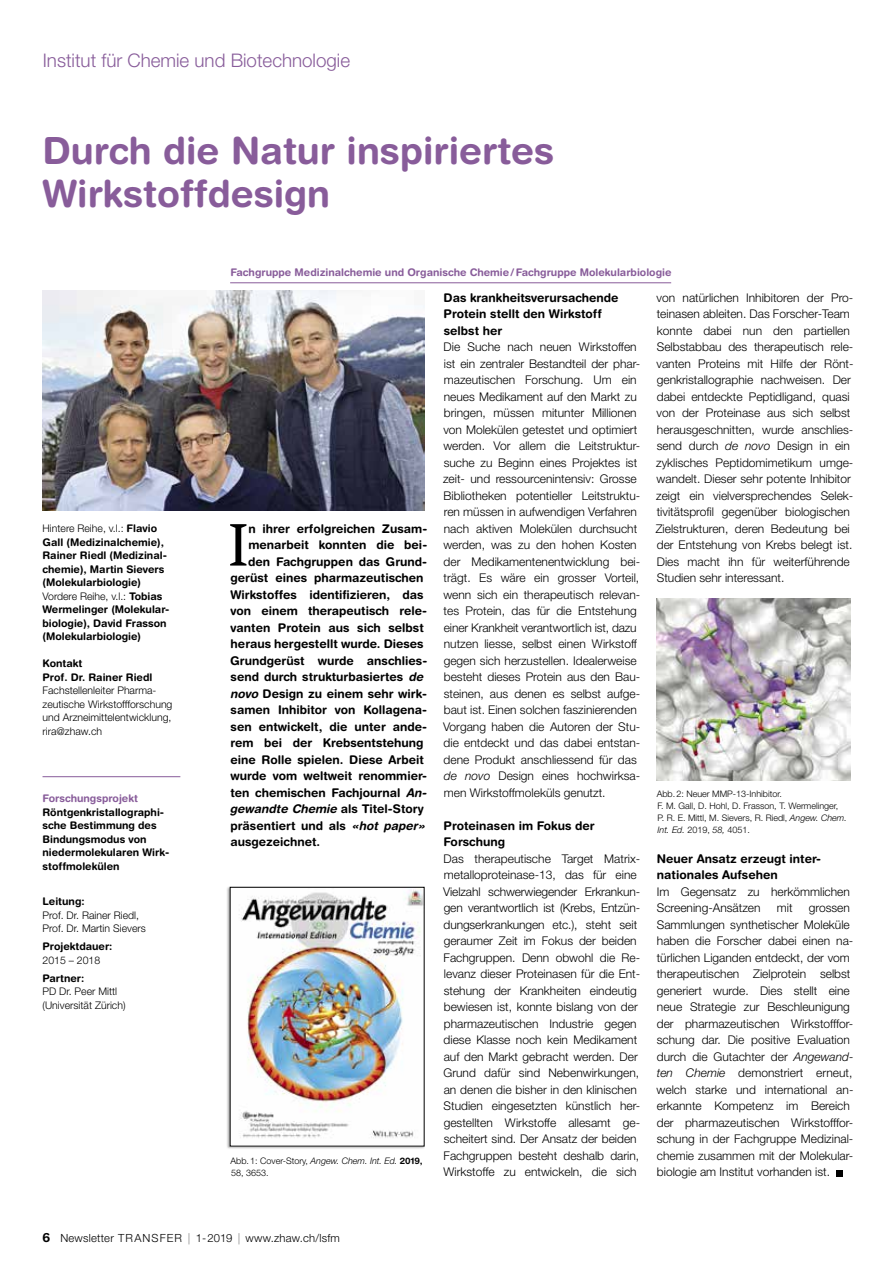
<style>
.page{position:relative;width:893px;height:1263px;background:#fff}
.page>*{position:absolute;margin:0;border:0;box-sizing:border-box;transform-origin:0 0}
.t1{font:59.1px "Swift";color:#000}
.t2{font:700 37.5px/43.5px "Helvetica Rounded LT Std";color:#885c9a}
.t3{font:300 18.75px "Helvetica Neue LT Std";color:#885c9a}
.t4{font:300 12px/16.5px "Helvetica Neue LT Pro";color:#000}
.t5{font:700 12px/16.5px "Helvetica Rounded LT Std";color:#000}
.t6{font:italic 700 12px "Helvetica Rounded LT Std";color:#000}
.t7{font:300 11.25px "Helvetica Neue LT Pro";letter-spacing:.02em;color:#000}
.t8{font:700 10.5px/13.5px "Helvetica Rounded LT Std";color:#000}
.t9{font:300 10.5px/13.5px "Helvetica Neue LT Std";color:#000}
.t10{font:700 10.5px "Helvetica Rounded LT Std";color:#885c9a}
.t11{font:300 10.5px/13.5px "Helvetica Neue LT Pro";color:#000}
.t12{font:300 9px/12px "Helvetica Neue LT Std";color:#000}
.s1{font-family:"Helvetica Rounded LT Std";font-weight:700}
.s2{font-style:italic}
.s3{font-style:normal}
.s4{font-family:"Helvetica Neue LT Std";font-style:italic}
.s5{font-family:"Helvetica Rounded LT Std";font-weight:700;font-size:12.75px}
</style>
<div class="page">
<hr style="left:230px;top:283px;width:441px;height:1px;background:#885c9a">
<svg style="left:836px;top:1170px;width:6px;height:6px"></svg>
<hr style="left:43px;top:776px;width:137px;height:1px;background:#885c9a">
<img style="left:43px;top:290px;width:381px;height:220px">
<div style="left:227px;top:887px;width:198px;height:263px;background:#000;opacity:.3"></div>
<img style="left:232px;top:889px;width:190px;height:255px">
<img style="left:656px;top:599px;width:194px;height:181px">
<h3 class="t3" style="left:43px;top:49px;width:309px">Institut für Chemie und Biotechnologie</h3>
<h2 class="t2" style="left:43px;top:128px;width:513px">Durch die Natur inspiriertes<br>Wirkstoffdesign</h2>
<p class="t9" style="left:43px;top:522px;width:116px">Hintere Reihe, v.l.: <span class="s1">Flavio</span></p>
<p class="t8" style="left:43px;top:535px;width:126px">Gall (Medizinalchemie),<br>Rainer Riedl (Medizinal&shy;chemie), Martin Sievers (Molekularbiologie)</p>
<p class="t9" style="left:43px;top:589px;width:121px">Vordere Reihe, v.l.: <span class="s1">Tobias</span></p>
<p class="t8" style="left:43px;top:603px;width:128px">Wermelinger (Molekular&shy;biologie), David Frasson (Molekularbiologie)</p>
<p class="t8" style="left:43px;top:657px;width:111px">Kontakt<br>Prof. Dr. Rainer Riedl</p>
<p class="t9" style="left:43px;top:684px;width:131px">Fachstellenleiter Pharma&shy;zeutische Wirkstoffforschung und Arzneimittelentwicklung, rira@zhaw.ch</p>
<p class="t10" style="left:43px;top:792px;width:97px">Forschungsprojekt</p>
<p class="t8" style="left:43px;top:805px;width:128px">Röntgenkristallographi&shy;sche Bestimmung des<br>Bindungsmodus von niedermolekularen Wirk&shy;stoffmolekülen</p>
<p class="t8" style="left:43px;top:895px;width:44px">Leitung:</p>
<p class="t11" style="left:43px;top:908px;width:105px">Prof. Dr. Rainer Riedl,<br>Prof. Dr. Martin Sievers</p>
<p class="t8" style="left:43px;top:939px;width:71px">Projektdauer:</p>
<p class="t11" style="left:43px;top:953px;width:59px">2015 – 2018</p>
<p class="t8" style="left:43px;top:971px;width:43px">Partner:</p>
<p class="t11" style="left:43px;top:984px;width:85px">PD Dr. Peer Mittl (Universität Zürich)</p>
<p class="t10" style="left:230px;top:266px;width:442px">Fachgruppe Medizinalchemie und Organische Chemie/Fachgruppe Molekularbiologie</p>
<h1 class="t1" style="left:229px;top:511px;width:21px">I</h1>
<p class="t5" style="left:248px;top:520px;width:180px">n ihrer erfolgreichen Zusam-</p>
<p class="t5" style="left:248px;top:536px;width:180px">menarbeit konnten die bei-</p>
<p class="t5" style="left:248px;top:553px;width:180px">den Fachgruppen das Grund-</p>
<p class="t5" style="left:230px;top:569px;width:195px">gerüst eines pharmazeutischen</p>
<p class="t5" style="left:230px;top:586px;width:195px">Wirkstoffes identifizieren, das</p>
<p class="t5" style="left:231px;top:602px;width:198px">von einem therapeutisch rele-</p>
<p class="t5" style="left:231px;top:619px;width:195px">vanten Protein aus sich selbst</p>
<p class="t5" style="left:231px;top:635px;width:195px">heraus hergestellt wurde. Dieses</p>
<p class="t5" style="left:230px;top:652px;width:199px">Grundgerüst wurde anschlies-</p>
<p class="t5" style="left:231px;top:668px;width:194px">send durch strukturbasiertes <span class="s2">de</span></p>
<p class="t5" style="left:230px;top:685px;width:199px"><span class="s2">novo</span> Design zu einem sehr wirk-</p>
<p class="t5" style="left:231px;top:701px;width:198px">samen Inhibitor von Kollagena-</p>
<p class="t5" style="left:231px;top:718px;width:198px">sen entwickelt, die unter ande-</p>
<p class="t5" style="left:231px;top:734px;width:195px">rem bei der Krebsentstehung</p>
<p class="t5" style="left:230px;top:751px;width:195px">eine Rolle spielen. Diese Arbeit</p>
<p class="t5" style="left:230px;top:767px;width:198px">wurde vom weltweit renommier-</p>
<p class="t5" style="left:230px;top:784px;width:198px">ten chemischen Fachjournal <span class="s2">An-</span></p>
<p class="t6" style="left:230px;top:801px;width:195px">gewandte Chemie <span class="s3">als Titel-Story</span></p>
<p class="t5" style="left:231px;top:817px;width:196px">präsentiert und als <span class="s2">«hot paper»</span></p>
<p class="t5" style="left:230px;top:833px;width:91px">ausgezeichnet.</p>
<p class="t12" style="left:231px;top:1155px;width:194px">Abb.1: Cover-Story, <span class="s2">Angew. Chem. Int. Ed.</span> <span class="s1">2019,<br></span>58, 3653.</p>
<p class="t5" style="left:444px;top:289px;width:177px">Das krankheitsverursachende<br>Protein stellt den Wirkstoff selbst her</p>
<p class="t4" style="left:443px;top:338px;width:199px">Die Suche nach neuen Wirkstoffen ist ein zentraler Bestandteil der phar&shy;mazeutischen Forschung. Um ein neues Medikament auf den Markt zu bringen, müssen mitunter Millionen von Molekülen getestet und optimiert werden. Vor allem die Leitstruktur&shy;suche zu Beginn eines Projektes ist zeit- und ressourcenintensiv: Grosse Bibliotheken potentieller Leitstruktu&shy;ren müssen in aufwendigen Verfahren nach aktiven Molekülen durchsucht werden, was zu den hohen Kosten der Medikamentenentwicklung bei&shy;trägt. Es wäre ein grosser Vorteil, wenn sich ein therapeutisch relevan&shy;tes Protein, das für die Entstehung einer Krankheit verantwortlich ist, dazu nutzen liesse, selbst einen Wirkstoff gegen sich herzustellen. Idealerweise besteht dieses Protein aus den Bau&shy;steinen, aus denen es selbst aufge&shy;baut ist. Einen solchen faszinierenden Vorgang haben die Autoren der Stu&shy;die entdeckt und das dabei entstan&shy;dene Produkt anschliessend für das <span class="s4">de novo</span> Design eines hochwirksa&shy;men Wirkstoffmoleküls genutzt.</p>
<p class="t5" style="left:443px;top:817px;width:153px">Proteinasen im Fokus der<br>Forschung</p>
<p class="t4" style="left:443px;top:850px;width:199px">Das therapeutische Target Matrix&shy;metalloproteinase-13, das für eine Vielzahl schwerwiegender Erkrankun&shy;gen verantwortlich ist (Krebs, Entzün&shy;dungserkrankungen etc.), steht seit geraumer Zeit im Fokus der beiden Fachgruppen. Denn obwohl die Re&shy;levanz dieser Proteinasen für die Ent&shy;stehung der Krankheiten eindeutig bewiesen ist, konnte bislang von der pharmazeutischen Industrie gegen diese Klasse noch kein Medikament auf den Markt gebracht werden. Der Grund dafür sind Nebenwirkungen, an denen die bisher in den klinischen Studien eingesetzten künstlich her&shy;gestellten Wirkstoffe allesamt ge&shy;scheitert sind. Der Ansatz der beiden Fachgruppen besteht deshalb darin, Wirkstoffe zu entwickeln, die sich</p>
<p class="t4" style="left:656px;top:289px;width:199px">von natürlichen Inhibitoren der Pro&shy;teinasen ableiten. Das Forscher-Team konnte dabei nun den partiellen Selbstabbau des therapeutisch rele&shy;vanten Proteins mit Hilfe der Rönt&shy;genkristallographie nachweisen. Der dabei entdeckte Peptidligand, quasi von der Proteinase aus sich selbst herausgeschnitten, wurde anschlies&shy;send durch <span class="s4">de novo</span> Design in ein zyklisches Peptidomimetikum umge&shy;wandelt. Dieser sehr potente Inhibitor zeigt ein vielversprechendes Selek&shy;tivitätsprofil gegenüber biologischen Zielstrukturen, deren Bedeutung bei der Entstehung von Krebs belegt ist.<br>Dies macht ihn für weiterführende Studien sehr interessant.</p>
<p class="t12" style="left:657px;top:788px;width:192px">Abb.2: Neuer MMP-13-Inhibitor.<br>F. M. Gall, D. Hohl, D. Frasson, T. Wermelinger,<br>P. R. E. Mittl, M. Sievers, R. Riedl, <span class="s2">Angew. Chem.<br>Int. Ed.</span> 2019, <span class="s2">58,</span> 4051.</p>
<p class="t5" style="left:657px;top:850px;width:165px">Neuer Ansatz erzeugt inter&shy;nationales Aufsehen</p>
<p class="t4" style="left:657px;top:883px;width:195px">Im Gegensatz zu herkömmlichen<br>Screening-Ansätzen</p>
<p class="t4" style="left:777px;top:899px;width:17px">mit</p>
<p class="t4" style="left:657px;top:899px;width:199px;text-indent:152px">grossen Sammlungen synthetischer Moleküle haben die Forscher dabei einen na&shy;türlichen Liganden entdeckt, der vom therapeutischen Zielprotein selbst generiert wurde. Dies stellt eine neue Strategie zur Beschleunigung der pharmazeutischen Wirkstofffor&shy;schung dar. Die positive Evaluation durch die Gutachter der <span class="s4">Angewand&shy;ten Chemie</span> demonstriert erneut, welch starke und international an&shy;erkannte Kompetenz im Bereich der pharmazeutischen Wirkstofffor&shy;schung in der Fachgruppe Medizinal&shy;chemie zusammen mit der Molekular&shy;biologie am Institut vorhanden ist.</p>
<p class="t7" style="left:43px;top:1231px;width:299px"><span class="s5">6</span> Newsletter TRANSFER | 1-2019 | www.zhaw.ch/lsfm</p>
</div>
